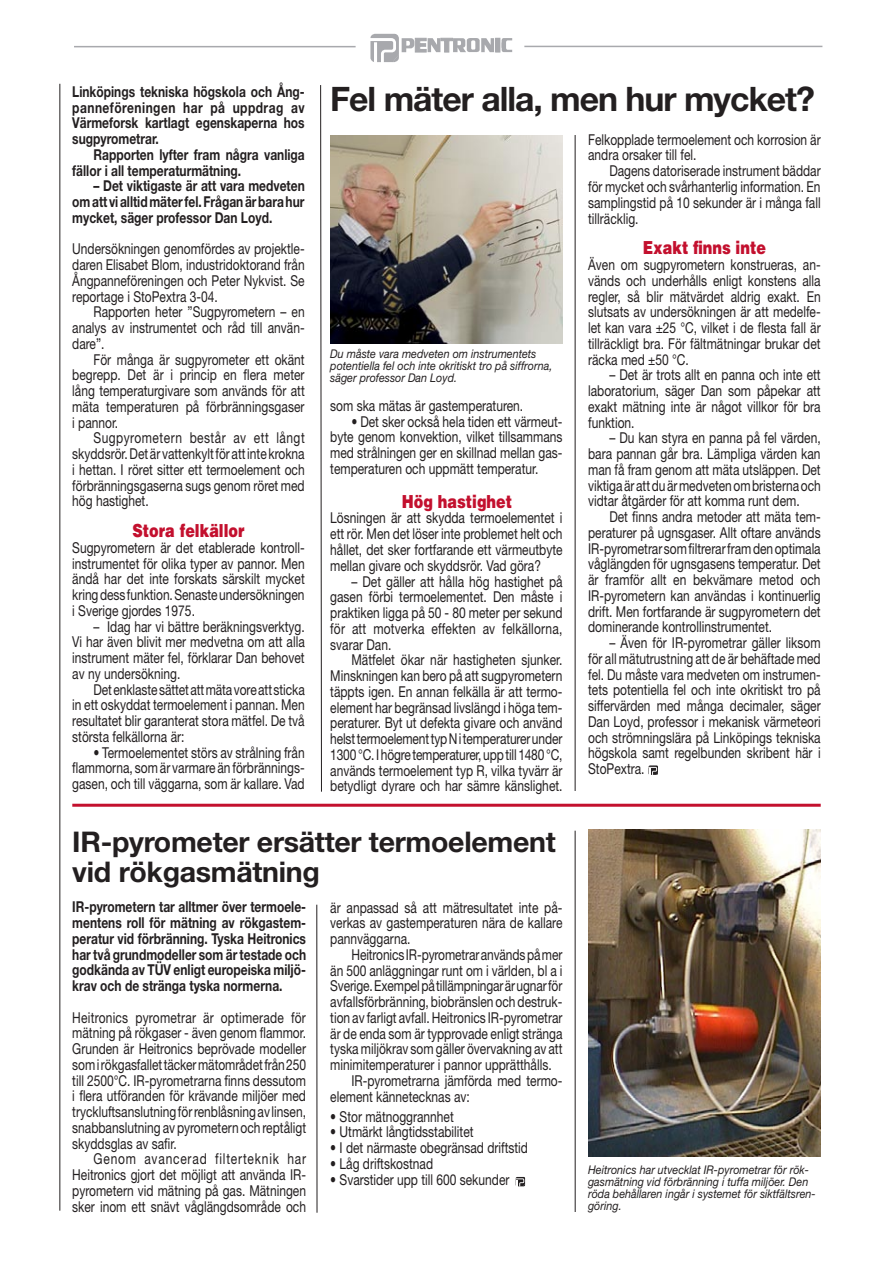
<style>
.page{position:relative;width:893px;height:1263px;background:#fff}
.page>*{position:absolute;margin:0;border:0;box-sizing:border-box;transform-origin:0 0}
.Rubrik{font:700 33.75px "Helvetica Neue";letter-spacing:-.03em;color:#231f20}
.Rubrik-2{font:700 28.5px/30px "Helvetica Neue";letter-spacing:-.01em;color:#231f20}
.Mellanrubrik{font:900 18px "Helvetica";color:#c3102e;scale:.8 1}
.brödtext{font:900 18px "Helvetica";color:#c3102e;scale:.8 1}
.brödtext-2{font:15px/15.8px "Helvetica Neue";color:#231f20;text-align:justify;scale:.8 1}
.ingress{font:700 15px/15.8px "Helvetica Neue";color:#231f20;text-align:justify;scale:.8 1}
.bildtext{font:italic 12px/12px "Helvetica Neue";color:#231f20;scale:.9 1}
</style>
<div class="page">
<div style="left:496px;top:38px;width:4px;height:14px;border:1px solid #a8a9ad"></div>
<svg style="left:370px;top:34px;width:124px;height:28px"></svg>
<svg style="left:502px;top:38px;width:10px;height:14px"></svg>
<hr style="left:524px;top:46px;width:298px;height:1px;background:#a8a9ad">
<hr style="left:74px;top:46px;width:282px;height:1px;background:#a8a9ad">
<hr style="left:60px;top:84px;width:1px;height:1127px;background:#231f20">
<svg style="left:516px;top:1176px;width:10px;height:10px"></svg>
<svg style="left:320px;top:85px;width:2px;height:707px"></svg>
<hr style="left:575px;top:135px;width:1px;height:656px;background:#231f20">
<hr style="left:72px;top:804px;width:749px;height:3px;background:#c3102e">
<svg style="left:648px;top:765px;width:10px;height:10px"></svg>
<hr style="left:317px;top:905px;width:1px;height:308px;background:#231f20">
<img style="left:330px;top:135px;width:233px;height:208px">
<hr style="left:575px;top:831px;width:1px;height:381px;background:#231f20">
<img style="left:588px;top:830px;width:233px;height:327px">
<p class="ingress" style="left:72px;top:83px;width:292px">Linköpings tekniska högskola och Ång&shy;panneföreningen har på uppdrag av Värmeforsk kartlagt egenskaperna hos sugpyrometrar.</p>
<p class="ingress" style="left:72px;top:146px;width:292px;text-indent:21px">Rapporten lyfter fram några vanliga fällor i all temperaturmätning.</p>
<p class="ingress" style="left:72px;top:178px;width:292px;text-indent:21px">– Det viktigaste är att vara medveten om att vi alltid mäter fel. Frågan är bara hur mycket, säger professor Dan Loyd.</p>
<p class="brödtext-2" style="left:72px;top:241px;width:292px">Undersökningen genomfördes av projektle&shy;daren Elisabet Blom, industridoktorand från Ångpanneföreningen och Peter Nykvist. Se reportage i StoPextra 3-04.</p>
<p class="brödtext-2" style="left:72px;top:304px;width:292px;text-indent:21px">Rapporten heter ”Sugpyrometern – en analys av instrumentet och råd till använ&shy;dare”.</p>
<p class="brödtext-2" style="left:72px;top:351px;width:292px;text-indent:21px">För många är sugpyrometer ett okänt begrepp. Det är i princip en flera meter lång temperaturgivare som används för att mäta temperaturen på förbränningsgaser i pannor.</p>
<p class="brödtext-2" style="left:72px;top:430px;width:292px;text-indent:21px">Sugpyrometern består av ett långt skyddsrör. Det är vattenkylt för att inte krokna i hettan. I röret sitter ett termoelement och förbränningsgaserna sugs genom röret med hög hastighet.</p>
<p class="Mellanrubrik" style="left:133px;top:519px;width:141px">Stora felkällor</p>
<p class="brödtext-2" style="left:72px;top:539px;width:292px">Sugpyrometern är det etablerade kontroll&shy;instrumentet för olika typer av pannor. Men ändå har det inte forskats särskilt mycket kring dess funktion. Senaste undersökningen i Sverige gjordes 1975.</p>
<p class="brödtext-2" style="left:72px;top:618px;width:292px;text-indent:21px">– Idag har vi bättre beräkningsverktyg.<br>Vi har även blivit mer medvetna om att alla instrument mäter fel, förklarar Dan behovet av ny undersökning.</p>
<p class="brödtext-2" style="left:72px;top:681px;width:292px;text-indent:21px">Det enklaste sättet att mäta vore att sticka in ett oskyddat termoelement i pannan. Men resultatet blir garanterat stora mätfel. De två största felkällorna är:</p>
<p class="brödtext-2" style="left:72px;top:744px;width:292px;text-indent:21px">• Termoelementet störs av strålning från flammorna, som är varmare än förbrännings&shy;gasen, och till väggarna, som är kallare. Vad</p>
<p class="Rubrik" style="left:330px;top:78px;width:486px">Fel mäter alla, men hur mycket?</p>
<p class="bildtext" style="left:330px;top:347px;width:248px">Du måste vara medveten om instrumentets potentiella fel och inte okritiskt tro på siffrorna, säger professor Dan Loyd.</p>
<p class="brödtext-2" style="left:330px;top:397px;width:243px">som ska mätas är gastemperaturen.</p>
<p class="brödtext-2" style="left:330px;top:413px;width:292px;text-indent:21px">• Det sker också hela tiden ett värmeut&shy;byte genom konvektion, vilket tillsammans med strålningen ger en skillnad mellan gas&shy;temperaturen och uppmätt temperatur.</p>
<p class="brödtext" style="left:402px;top:489px;width:140px">Hög hastighet</p>
<p class="brödtext-2" style="left:330px;top:510px;width:292px">Lösningen är att skydda termoelementet i ett rör. Men det löser inte problemet helt och hållet, det sker fortfarande ett värmeutbyte mellan givare och skyddsrör. Vad göra?</p>
<p class="brödtext-2" style="left:330px;top:573px;width:292px;text-indent:21px">– Det gäller att hålla hög hastighet på gasen förbi termoelementet. Den måste i praktiken ligga på 50 - 80 meter per sekund för att motverka effekten av felkällorna, svarar Dan.</p>
<p class="brödtext-2" style="left:330px;top:652px;width:292px;text-indent:21px">Mätfelet ökar när hastigheten sjunker.<br>Minskningen kan bero på att sugpyrometern täppts igen. En annan felkälla är att termo&shy;element har begränsad livslängd i höga tem&shy;peraturer. Byt ut defekta givare och använd helst termoelement typ N i temperaturer under 1300 °C. I högre temperaturer, upp till 1480 °C, används termoelement typ R, vilka tyvärr är betydligt dyrare och har sämre känslighet.</p>
<p class="brödtext-2" style="left:588px;top:131px;width:292px">Felkopplade termoelement och korrosion är andra orsaker till fel.</p>
<p class="brödtext-2" style="left:588px;top:163px;width:292px;text-indent:21px">Dagens datoriserade instrument bäddar för mycket och svårhanterlig information. En samplingstid på 10 sekunder är i många fall tillräcklig.</p>
<p class="Mellanrubrik" style="left:643px;top:236px;width:156px">Exakt finns inte</p>
<p class="brödtext-2" style="left:588px;top:257px;width:292px">Även om sugpyrometern konstrueras, an&shy;vänds och underhålls enligt konstens alla regler, så blir mätvärdet aldrig exakt. En slutsats av undersökningen är att medelfe&shy;let kan vara ±25 °C, vilket i de flesta fall är tillräckligt bra. För fältmätningar brukar det räcka med ±50 °C.</p>
<p class="brödtext-2" style="left:588px;top:367px;width:292px;text-indent:21px">– Det är trots allt en panna och inte ett laboratorium, säger Dan som påpekar att exakt mätning inte är något villkor för bra funktion.</p>
<p class="brödtext-2" style="left:588px;top:430px;width:292px;text-indent:21px">– Du kan styra en panna på fel värden, bara pannan går bra. Lämpliga värden kan man få fram genom att mäta utsläppen. Det viktiga är att du är medveten om bristerna och vidtar åtgärder för att komma runt dem.</p>
<p class="brödtext-2" style="left:588px;top:509px;width:292px;text-indent:21px">Det finns andra metoder att mäta tem&shy;peraturer på ugnsgaser. Allt oftare används IR-pyrometrar som filtrerar fram den optimala våglängden för ugnsgasens temperatur. Det är framför allt en bekvämare metod och IR-pyrometern kan användas i kontinuerlig drift. Men fortfarande är sugpyrometern det dominerande kontrollinstrumentet.</p>
<p class="brödtext-2" style="left:588px;top:635px;width:292px;text-indent:21px">– Även för IR-pyrometrar gäller liksom för all mätutrustning att de är behäftade med fel. Du måste vara medveten om instrumen&shy;tets potentiella fel och inte okritiskt tro på siffervärden med många decimaler, säger Dan Loyd, professor i mekanisk värmeteori och strömningslära på Linköpings tekniska högskola samt regelbunden skribent här i StoPextra.</p>
<p class="Rubrik-2" style="left:72px;top:826px;width:485px">IR-pyrometer ersätter termoelement vid rökgasmätning</p>
<p class="brödtext-2" style="left:330px;top:899px;width:292px">är anpassad så att mätresultatet inte på&shy;verkas av gastemperaturen nära de kallare pannväggarna.</p>
<p class="brödtext-2" style="left:330px;top:946px;width:292px;text-indent:21px">Heitronics IR-pyrometrar används på mer än 500 anläggningar runt om i världen, bl a i Sverige. Exempel på tillämpningar är ugnar för avfallsförbränning, biobränslen och destruk&shy;tion av farligt avfall. Heitronics IR-pyrometrar är de enda som är typprovade enligt stränga tyska miljökrav som gäller övervakning av att minimitemperaturer i pannor upprätthålls.</p>
<p class="brödtext-2" style="left:330px;top:1072px;width:292px;text-indent:21px">IR-pyrometrarna jämförda med termo&shy;element kännetecknas av:</p>
<p class="brödtext-2" style="left:330px;top:1108px;width:156px">• Stor mätnoggrannhet</p>
<p class="brödtext-2" style="left:330px;top:1124px;width:181px">• Utmärkt långtidsstabilitet</p>
<p class="brödtext-2" style="left:330px;top:1140px;width:249px">• I det närmaste obegränsad driftstid</p>
<p class="brödtext-2" style="left:330px;top:1155px;width:130px">• Låg driftskostnad</p>
<p class="brödtext-2" style="left:330px;top:1171px;width:225px">• Svarstider upp till 600 sekunder</p>
<p class="bildtext" style="left:588px;top:1163px;width:254px">Heitronics har utvecklat IR-pyrometrar för rök&shy;gasmätning vid förbränning i tuffa miljöer. Den röda behållaren ingår i systemet för siktfältsren&shy;göring.</p>
<p class="ingress" style="left:72px;top:899px;width:294px">IR-pyrometern tar alltmer över termoele&shy;mentens roll för mätning av rökgastem&shy;peratur vid förbränning. Tyska Heitronics har två grundmodeller som är testade och godkända av TÜV enligt europeiska miljö&shy;krav och de stränga tyska normerna.</p>
<p class="brödtext-2" style="left:72px;top:1009px;width:294px">Heitronics pyrometrar är optimerade för mätning på rökgaser - även genom flammor.<br>Grunden är Heitronics beprövade modeller som i rökgasfallet täcker mätområdet från 250 till 2500°C. IR-pyrometrarna finns dessutom i flera utföranden för krävande miljöer med tryckluftsanslutning för renblåsning av linsen, snabbanslutning av pyrometern och reptåligt skyddsglas av safir.</p>
<p class="brödtext-2" style="left:72px;top:1151px;width:294px;text-indent:21px">Genom avancerad filterteknik har Heitronics gjort det möjligt att använda IR&shy;pyrometern vid mätning på gas. Mätningen sker inom ett snävt våglängdsområde och</p>
</div>
